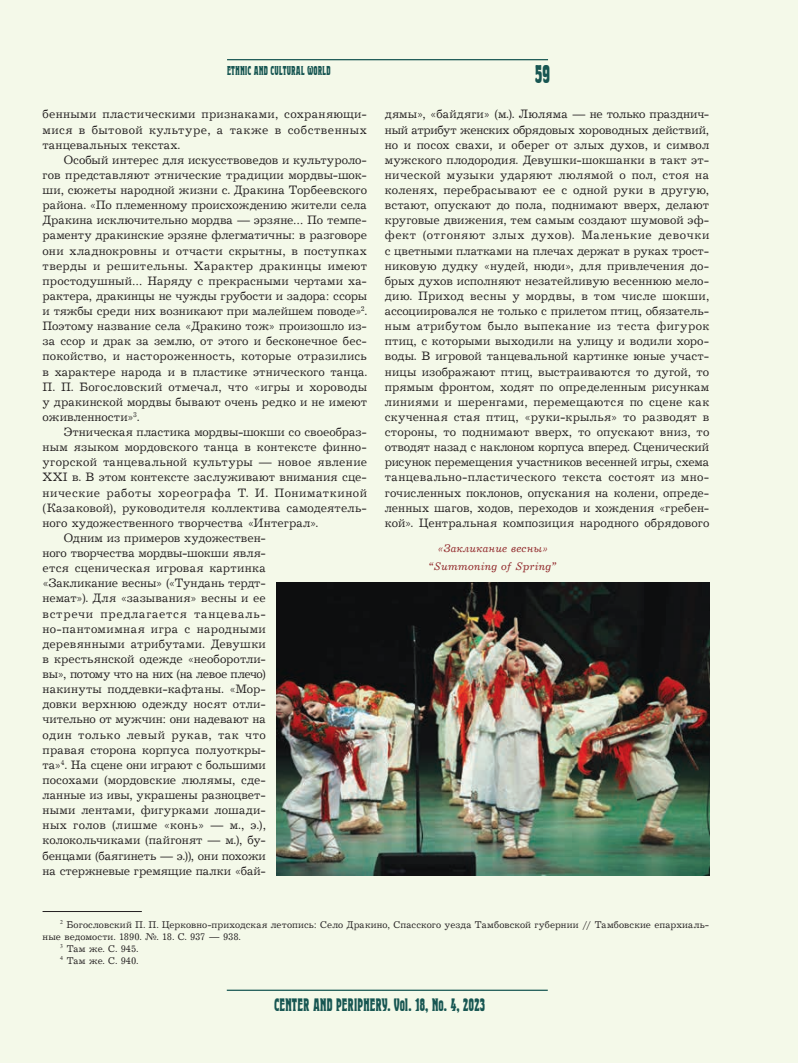
<style>
.page{position:relative;width:798px;height:1063px;background:#fff}
.page>*{position:absolute;margin:0;border:0;box-sizing:border-box;transform-origin:0 0}
.t1{font:25px "Herold DG";color:#175652}
.t2{font:17.5px "Herold DG";color:#175652}
.t3{font:12.5px/15.1px "Journal Cyrillic";letter-spacing:.005em;color:#231f20;text-align:justify}
.t4{font:12.5px "Journal Cyrillic";letter-spacing:.04em;color:#231f20}
.t5{font:12.5px "Journal Cyrillic";letter-spacing:-.025em;color:#231f20}
.t6{font:12.5px "Journal Cyrillic";letter-spacing:.055em;color:#231f20}
.t7{font:12.5px "Journal Cyrillic";letter-spacing:.025em;color:#231f20}
.t8{font:12.5px "Journal Cyrillic";letter-spacing:.035em;color:#231f20}
.t9{font:12.5px "Herold DG";letter-spacing:.01em;color:#175652}
.t10{font:11.25px/17px "Journal Italic Cyrillic";letter-spacing:-.005em;color:#902629;text-align:center}
.t11{font:10px "Journal Cyrillic";letter-spacing:.005em;color:#231f20}
</style>
<div class="page">
<div style="left:0;top:0;width:797px;height:1063px;background:#f4f9e9"></div>
<hr style="left:227px;top:990px;width:320px;height:1px;background:#175652">
<hr style="left:227px;top:59px;width:321px;height:1px;background:#175652">
<hr style="left:43px;top:911px;width:99px;height:1px;background:#231f20">
<img style="left:276px;top:583px;width:433px;height:292px">
<p class="t9" style="left:227px;top:63px;width:105px">ETHNIC AND CULTURAL WORLD</p>
<p class="t3" style="left:43px;top:107px;width:326px">бенными пластическими признаками, сохраняющи&shy;мися в бытовой культуре, а также в собственных танцевальных текстах.</p>
<p class="t3" style="left:43px;top:153px;width:326px;text-indent:21px">Особый интерес для искусствоведов и культуроло&shy;гов представляют этнические традиции мордвы-шок&shy;ши, сюжеты народной жизни с. Дракина Торбеевского района. «По племенному происхождению жители села Дракина исключительно мордва — эрзяне… По темпе&shy;раменту дракинские эрзяне флегматичны: в разговоре они хладнокровны и отчасти скрытны, в поступках тверды и решительны. Характер дракинцы имеют простодушный… Наряду с прекрасными чертами ха&shy;рактера, дракинцы не чужды грубости и задора: ссоры и тяжбы среди них возникают при малейшем поводе»<sup>2</sup>.<br>Поэтому название села «Дракино тож» произошло из&shy;за ссор и драк за землю, от этого и бесконечное бес&shy;покойство, и настороженность, которые отразились в характере народа и в пластике этнического танца.<br>П. П. Богословский отмечал, что «игры и хороводы у дракинской мордвы бывают очень редко и не имеют оживленности»<sup>3</sup>.</p>
<p class="t3" style="left:64px;top:425px;width:304px">Этническая пластика мордвы-шокши со своеобраз-</p>
<p class="t3" style="left:43px;top:440px;width:326px">ным языком мордовского танца в контексте финно-</p>
<p class="t3" style="left:43px;top:455px;width:326px">угорской танцевальной культуры — новое явление</p>
<p class="t3" style="left:43px;top:470px;width:326px">XXI в. В этом контексте заслуживают внимания сце-</p>
<p class="t4" style="left:43px;top:486px;width:326px">нические работы хореографа Т. И. Пониматкиной</p>
<p class="t3" style="left:43px;top:500px;width:324px">(Казаковой), руководителя коллектива самодеятель-</p>
<p class="t3" style="left:43px;top:516px;width:277px">ного художественного творчества «Интеграл».</p>
<p class="t3" style="left:64px;top:531px;width:203px">Одним из примеров художествен-</p>
<p class="t3" style="left:43px;top:546px;width:225px">ного творчества мордвы-шокши явля-</p>
<p class="t3" style="left:43px;top:561px;width:225px">ется сценическая игровая картинка</p>
<p class="t3" style="left:43px;top:576px;width:225px">«Закликание весны» («Тундань тердт-</p>
<p class="t3" style="left:43px;top:591px;width:225px">немат»). Для «зазывания» весны и ее</p>
<p class="t6" style="left:43px;top:607px;width:225px">встречи предлагается танцеваль-</p>
<p class="t8" style="left:43px;top:622px;width:225px">но-пантомимная игра с народными</p>
<p class="t7" style="left:43px;top:637px;width:225px">деревянными атрибутами. Девушки</p>
<p class="t3" style="left:43px;top:652px;width:225px">в крестьянской одежде «необоротли-</p>
<p class="t5" style="left:43px;top:667px;width:225px">вы», потому что на них (на левое плечо)</p>
<p class="t3" style="left:43px;top:682px;width:225px">накинуты поддевки-кафтаны. «Мор-</p>
<p class="t3" style="left:43px;top:697px;width:225px">довки верхнюю одежду носят отли-</p>
<p class="t3" style="left:43px;top:712px;width:225px">чительно от мужчин: они надевают на</p>
<p class="t4" style="left:43px;top:728px;width:225px">один только левый рукав, так что</p>
<p class="t3" style="left:43px;top:742px;width:225px">правая сторона корпуса полуоткры-</p>
<p class="t3" style="left:43px;top:758px;width:225px">та»<sup>4</sup>. На сцене они играют с большими</p>
<p class="t3" style="left:43px;top:773px;width:225px">посохами (мордовские люлямы, сде-</p>
<p class="t3" style="left:43px;top:788px;width:225px">ланные из ивы, украшены разноцвет-</p>
<p class="t3" style="left:43px;top:803px;width:225px">ными лентами, фигурками лошади-</p>
<p class="t4" style="left:43px;top:819px;width:225px">ных голов (лишме «конь» — м., э.),</p>
<p class="t3" style="left:43px;top:833px;width:225px">колокольчиками (пайгонят — м.), бу-</p>
<p class="t3" style="left:43px;top:848px;width:225px">бенцами (баягинеть — э.)), они похожи</p>
<p class="t3" style="left:43px;top:863px;width:225px">на стержневые гремящие палки «бай-</p>
<h1 class="t1" style="left:535px;top:61px;width:16px">59</h1>
<p class="t3" style="left:384px;top:107px;width:326px">дямы», «байдяги» (м.). Люляма — не только празднич&shy;ный атрибут женских обрядовых хороводных действий, но и посох свахи, и оберег от злых духов, и символ мужского плодородия. Девушки-шокшанки в такт эт&shy;нической музыки ударяют люлямой о пол, стоя на коленях, перебрасывают ее с одной руки в другую, встают, опускают до пола, поднимают вверх, делают круговые движения, тем самым создают шумовой эф&shy;фект (отгоняют злых духов). Маленькие девочки с цветными платками на плечах держат в руках трост&shy;никовую дудку «нудей, нюди», для привлечения до&shy;брых духов исполняют незатейливую весеннюю мело&shy;дию. Приход весны у мордвы, в том числе шокши, ассоциировался не только с прилетом птиц, обязатель&shy;ным атрибутом было выпекание из теста фигурок птиц, с которыми выходили на улицу и водили хоро&shy;воды. В игровой танцевальной картинке юные участ&shy;ницы изображают птиц, выстраиваются то дугой, то прямым фронтом, ходят по определенным рисункам линиями и шеренгами, перемещаются по сцене как скученная стая птиц, «руки-крылья» то разводят в стороны, то поднимают вверх, то опускают вниз, то отводят назад с наклоном корпуса вперед. Сценический рисунок перемещения участников весенней игры, схема танцевально-пластического текста состоят из мно&shy;гочисленных поклонов, опускания на колени, опреде&shy;ленных шагов, ходов, переходов и хождения «гребен&shy;кой». Центральная композиция народного обрядового</p>
<p class="t10" style="left:428px;top:541px;width:130px">«Закликание весны» “Summoning of Spring”</p>
<p class="t11" style="left:60px;top:919px;width:650px"><sup>2</sup> Богословский П. П. Церковно-приходская летопись: Село Дракино, Спасского уезда Тамбовской губернии // Тамбовские епархиаль-</p>
<p class="t11" style="left:43px;top:931px;width:200px">ные ведомости. 1890. №. 18. С. 937 — 938.</p>
<p class="t11" style="left:60px;top:943px;width:79px"><sup>3</sup> Там же. С. 945.</p>
<p class="t11" style="left:60px;top:955px;width:79px"><sup>4</sup> Там же. С. 940.</p>
<h2 class="t2" style="left:274px;top:995px;width:212px">CENTER AND PERIPHERY. Vol. 18, No. 4, 2023</h2>
</div>
